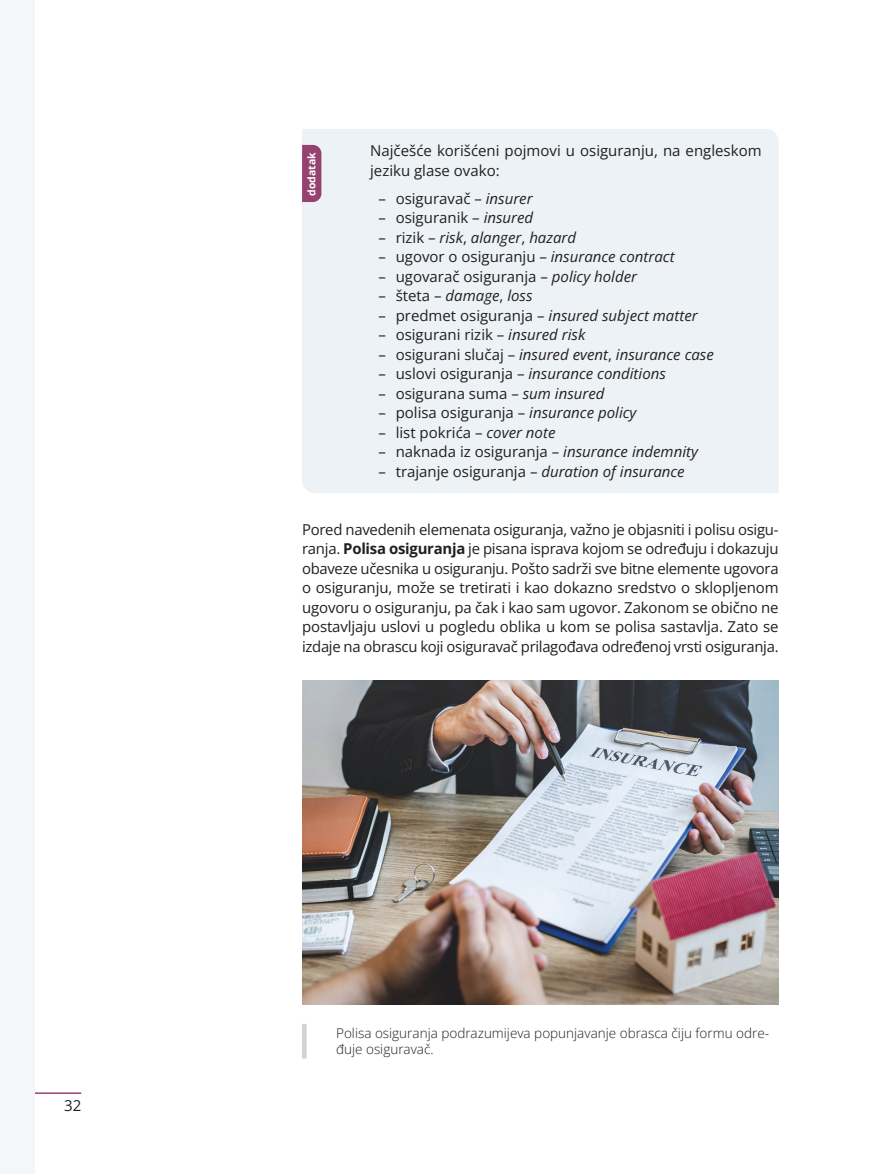
<style>
.page{position:relative;width:885px;height:1174px;background:#fff}
.page>*{position:absolute;margin:0;border:0;box-sizing:border-box;transform-origin:0 0}
.t1{font:15px/19.5px "Open Sans";color:#231f20}
.t2{font:italic 15px "Open Sans";color:#231f20}
.t3{font:300 13.5px/16.2px "Open Sans";color:#231f20}
.t4{font:700 10.5px "Open Sans";color:#fff}
.s1{font-style:italic}
.s2{font-style:normal}
.s3{font-weight:700}
</style>
<div class="page">
<hr style="left:34px;top:1092px;width:47px;height:2px;background:#964271">
<div style="left:0;top:0;width:34px;height:1174px;background:#f3f7f9"></div>
<div style="left:302px;top:129px;width:476px;height:364px;background:#ecf2f5"></div>
<hr style="left:302px;top:1023px;width:4px;height:35px;background:#d1d2d4">
<svg style="left:302px;top:145px;width:19px;height:57px"></svg>
<img style="left:302px;top:680px;width:476px;height:324px">
<p class="t1" style="left:64px;top:1095px;width:19px">32</p>
<p class="t4" style="left:304px;top:196px;width:45px;rotate:-90deg">dodatak</p>
<p class="t1" style="left:370px;top:140px;width:393px">Najčešće korišćeni pojmovi u osiguranju, na engleskom jeziku glase ovako:</p>
<p class="t1" style="left:378px;top:188px;width:155px">– osiguravač – <span class="s1">insurer</span></p>
<p class="t1" style="left:378px;top:207px;width:156px">– osiguranik – <span class="s1">insured</span></p>
<p class="t2" style="left:378px;top:227px;width:199px"><span class="s2">– rizik –</span> risk<span class="s2">,</span> alanger<span class="s2">,</span> hazard</p>
<p class="t1" style="left:378px;top:246px;width:297px">– ugovor o osiguranju – <span class="s1">insurance contract</span></p>
<p class="t1" style="left:378px;top:266px;width:260px">– ugovarač osiguranja – <span class="s1">policy holder</span></p>
<p class="t2" style="left:378px;top:285px;width:155px"><span class="s2">– šteta –</span> damage<span class="s2">,</span> loss</p>
<p class="t2" style="left:378px;top:305px;width:320px"><span class="s2">– predmet osiguranja –</span> insured subject matter</p>
<p class="t1" style="left:378px;top:324px;width:208px">– osigurani rizik – <span class="s1">insured risk</span></p>
<p class="t2" style="left:378px;top:344px;width:337px"><span class="s2">– osigurani slučaj –</span> insured event<span class="s2">,</span> insurance case</p>
<p class="t2" style="left:378px;top:363px;width:289px"><span class="s2">– uslovi osiguranja –</span> insurance conditions</p>
<p class="t1" style="left:378px;top:383px;width:227px">– osigurana suma – <span class="s1">sum insured</span></p>
<p class="t1" style="left:378px;top:402px;width:259px">– polisa osiguranja – <span class="s1">insurance policy</span></p>
<p class="t1" style="left:378px;top:422px;width:178px">– list pokrića – <span class="s1">cover note</span></p>
<p class="t1" style="left:378px;top:441px;width:321px">– naknada iz osiguranja – <span class="s1">insurance indemnity</span></p>
<p class="t1" style="left:378px;top:461px;width:307px">– trajanje osiguranja – <span class="s1">duration of insurance</span></p>
<p class="t1" style="left:302px;top:519px;width:478px;text-align:justify">Pored navedenih elemenata osiguranja, važno je objasniti i polisu osigu&shy;ranja. <span class="s3">Polisa osiguranja</span> je pisana isprava kojom se određuju i dokazuju obaveze učesnika u osiguranju. Pošto sadrži sve bitne elemente ugovora o osiguranju, može se tretirati i kao dokazno sredstvo o sklopljenom ugovoru o osiguranju, pa čak i kao sam ugovor. Zakonom se obično ne postavljaju uslovi u pogledu oblika u kom se polisa sastavlja. Zato se izdaje na obrascu koji osiguravač prilagođava određenoj vrsti osiguranja.</p>
<p class="t3" style="left:336px;top:1025px;width:434px">Polisa osiguranja podrazumijeva popunjavanje obrasca čiju formu odre&shy;đuje osiguravač.</p>
</div>
